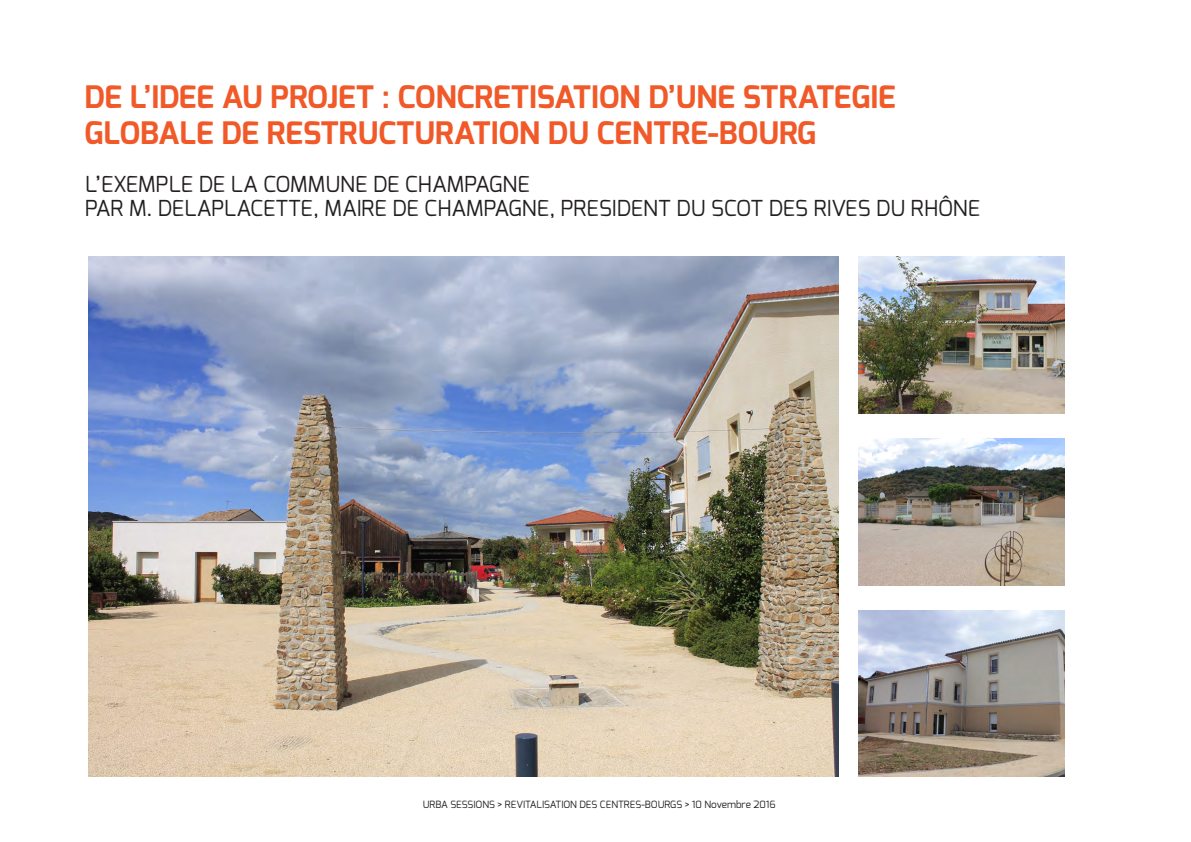
<style>
.page{position:relative;width:1191px;height:842px;background:#fff}
.page>*{position:absolute;margin:0;border:0;box-sizing:border-box;transform-origin:0 0}
.t1{font:700 31px/36px "Exo";color:#f15929}
.t2{font:22px "Exo";color:#231f20}
.t3{font:10px "Exo";color:#231f20}
</style>
<div class="page">
<img style="left:89px;top:256px;width:750px;height:520px">
<img style="left:859px;top:256px;width:205px;height:158px">
<img style="left:859px;top:438px;width:205px;height:147px">
<img style="left:859px;top:610px;width:205px;height:166px">
<p class="t1" style="left:85px;top:79px;width:812px">DE L’IDEE AU PROJET : CONCRETISATION D’UNE STRATEGIE<br>GLOBALE DE RESTRUCTURATION DU CENTRE-BOURG</p>
<p class="t2" style="left:85px;top:170px;width:446px">L’EXEMPLE DE LA COMMUNE DE CHAMPAGNE</p>
<p class="t2" style="left:85px;top:194px;width:897px">PAR M. DELAPLACETTE, MAIRE DE CHAMPAGNE, PRESIDENT DU SCOT DES RIVES DU RHÔNE</p>
<p class="t3" style="left:423px;top:797px;width:354px">URBA SESSIONS &gt; REVITALISATION DES CENTRES-BOURGS &gt; 10 Novembre 2016</p>
</div>
